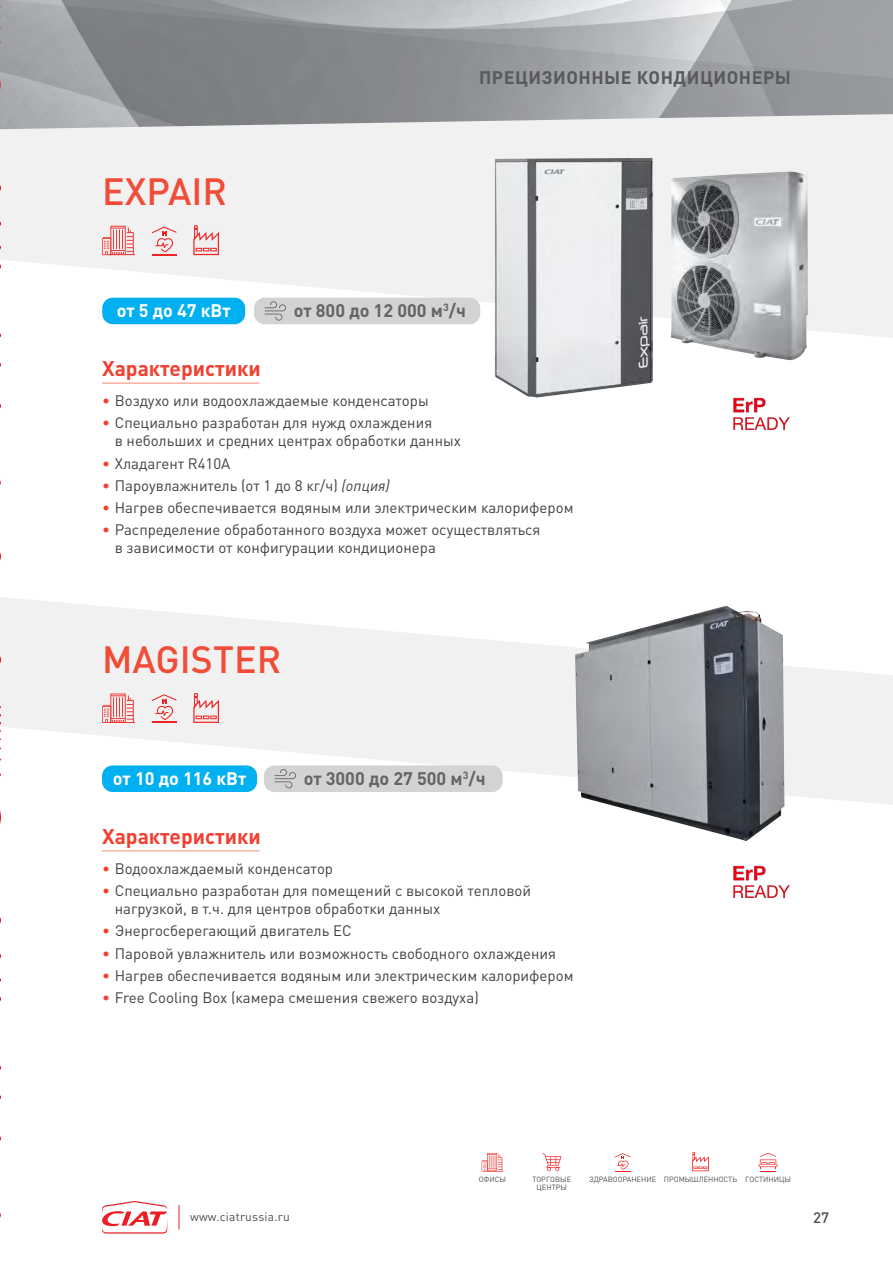
<style>
.page{position:relative;width:893px;height:1263px;background:#fff}
.page>*{position:absolute;margin:0;border:0;box-sizing:border-box;transform-origin:0 0}
.t1{font:500 37.5px "DIN Pro";color:#f04c38}
.t2{font:700 21px "DIN Pro";color:#ef4132}
.t3{font:700 18px "DIN Pro";color:#636466}
.t4{font:700 18px "DIN Pro";letter-spacing:.03em;color:#58595b}
.t5{font:700 18px "DIN Pro";color:#fff}
.t6{font:15px/18px "DIN Pro";color:#414042}
.t7{font:500 15px "DIN Pro";color:#4d4d4f}
.t8{font:12px "DIN Pro";letter-spacing:.02em;color:#4d4d4f}
.t9{font:7.5px "DIN Pro";color:#4d4d4f}
.s1{color:#ef4132}
.s2{font-style:italic}
</style>
<div class="page">
<svg style="left:1px;top:145px;width:892px;height:193px;fill:#f1f1f2"></svg>
<svg style="left:1px;top:597px;width:892px;height:208px;fill:#f1f1f2"></svg>
<svg style="left:482px;top:1153px;width:21px;height:19px"></svg>
<hr style="left:102px;top:383px;width:157px;height:1px;background:#f5896d">
<hr style="left:102px;top:850px;width:157px;height:1px;background:#f5896d">
<div style="left:102px;top:298px;width:143px;height:26px;background:#00b0f0;border-radius:11px"></div>
<div style="left:102px;top:765px;width:155px;height:27px;background:#00b0f0;border-radius:11px"></div>
<div style="left:254px;top:298px;width:226px;height:26px;background:#d1d3d4;border-radius:11px"></div>
<div style="left:264px;top:765px;width:239px;height:27px;background:#d1d3d4;border-radius:11px"></div>
<svg style="left:615px;top:1153px;width:16px;height:19px"></svg>
<hr style="left:758px;top:1164px;width:20px;height:3px;background:#ee2524;border-radius:2px">
<svg style="left:759px;top:1153px;width:18px;height:19px"></svg>
<svg style="left:692px;top:1152px;width:17px;height:19px"></svg>
<svg style="left:542px;top:1153px;width:19px;height:18px"></svg>
<svg style="left:152px;top:226px;width:25px;height:29px"></svg>
<svg style="left:152px;top:694px;width:25px;height:29px"></svg>
<svg style="left:193px;top:225px;width:26px;height:30px"></svg>
<svg style="left:193px;top:693px;width:26px;height:30px"></svg>
<svg style="left:102px;top:226px;width:33px;height:29px"></svg>
<svg style="left:102px;top:693px;width:33px;height:30px"></svg>
<img style="left:495px;top:158px;width:158px;height:240px">
<img style="left:671px;top:172px;width:137px;height:188px">
<svg style="left:265px;top:301px;width:21px;height:20px"></svg>
<svg style="left:274px;top:769px;width:22px;height:19px"></svg>
<img style="left:575px;top:605px;width:209px;height:236px">
<svg style="left:0;top:0;width:1px;height:1218px"></svg>
<img style="left:734px;top:397px;width:55px;height:33px">
<img style="left:734px;top:865px;width:55px;height:33px">
<svg style="left:179px;top:1205px;width:1px;height:24px"></svg>
<svg style="left:102px;top:1201px;width:65px;height:32px"></svg>
<h1 class="t1" style="left:102px;top:161px;width:127px">EXPAIR</h1>
<p class="t4" style="left:479px;top:62px;width:313px">ПРЕЦИЗИОННЫЕ КОНДИЦИОНЕРЫ</p>
<p class="t5" style="left:117px;top:296px;width:115px">от 5 до 47 кВт</p>
<h2 class="t2" style="left:102px;top:351px;width:160px">Характеристики</h2>
<p class="t3" style="left:294px;top:296px;width:174px">от 800 до 12 000 м<sup>3</sup>/ч</p>
<p class="t6" style="left:102px;top:390px;width:328px"><span class="s1">•</span> Воздухо или водоохлаждаемые конденсаторы</p>
<p class="t6" style="left:115px;top:412px;width:348px;text-indent:-13px"><span class="s1">•</span> Специально разработан для нужд охлаждения<br>в небольших и средних центрах обработки данных</p>
<p class="t6" style="left:102px;top:453px;width:130px"><span class="s1">•</span> Хладагент R410A</p>
<p class="t6" style="left:102px;top:475px;width:289px"><span class="s1">•</span> Пароувлажнитель (от 1 до 8 кг/ч) <span class="s2">(опция)</span></p>
<p class="t6" style="left:102px;top:497px;width:473px"><span class="s1">•</span> Нагрев обеспечивается водяным или электрическим калорифером</p>
<p class="t6" style="left:115px;top:519px;width:427px;text-indent:-13px"><span class="s1">•</span> Распределение обработанного воздуха может осуществляться в зависимости от конфигурации кондиционера</p>
<h1 class="t1" style="left:102px;top:629px;width:181px">MAGISTER</h1>
<p class="t5" style="left:113px;top:764px;width:135px">от 10 до 116 кВт</p>
<p class="t3" style="left:304px;top:764px;width:183px">от 3000 до 27 500 м<sup>3</sup>/ч</p>
<h2 class="t2" style="left:102px;top:819px;width:160px">Характеристики</h2>
<p class="t6" style="left:102px;top:858px;width:233px"><span class="s1">•</span> Водоохлаждаемый конденсатор</p>
<p class="t6" style="left:115px;top:880px;width:418px;text-indent:-13px"><span class="s1">•</span> Специально разработан для помещений с высокой тепловой нагрузкой, в т.ч. для центров обработки данных</p>
<p class="t6" style="left:102px;top:920px;width:251px"><span class="s1">•</span> Энергосберегающий двигатель EC</p>
<p class="t6" style="left:102px;top:943px;width:455px"><span class="s1">•</span> Паровой увлажнитель или возможность свободного охлаждения</p>
<p class="t6" style="left:102px;top:965px;width:473px"><span class="s1">•</span> Нагрев обеспечивается водяным или электрическим калорифером</p>
<p class="t6" style="left:102px;top:987px;width:378px"><span class="s1">•</span> Free Cooling Box (камера смешения свежего воздуха)</p>
<p class="t9" style="left:479px;top:1173px;width:29px">ОФИСЫ</p>
<p class="t9" style="left:532px;top:1173px;width:40px">ТОРГОВЫЕ</p>
<p class="t9" style="left:589px;top:1173px;width:203px">ЗДРАВООРАНЕНИЕ ПРОМЫШЛЕННОСТЬ ГОСТИНИЦЫ</p>
<p class="t9" style="left:537px;top:1181px;width:32px">ЦЕНТРЫ</p>
<p class="t8" style="left:190px;top:1207px;width:101px">www.ciatrussia.ru</p>
<p class="t7" style="left:813px;top:1205px;width:17px">27</p>
</div>
